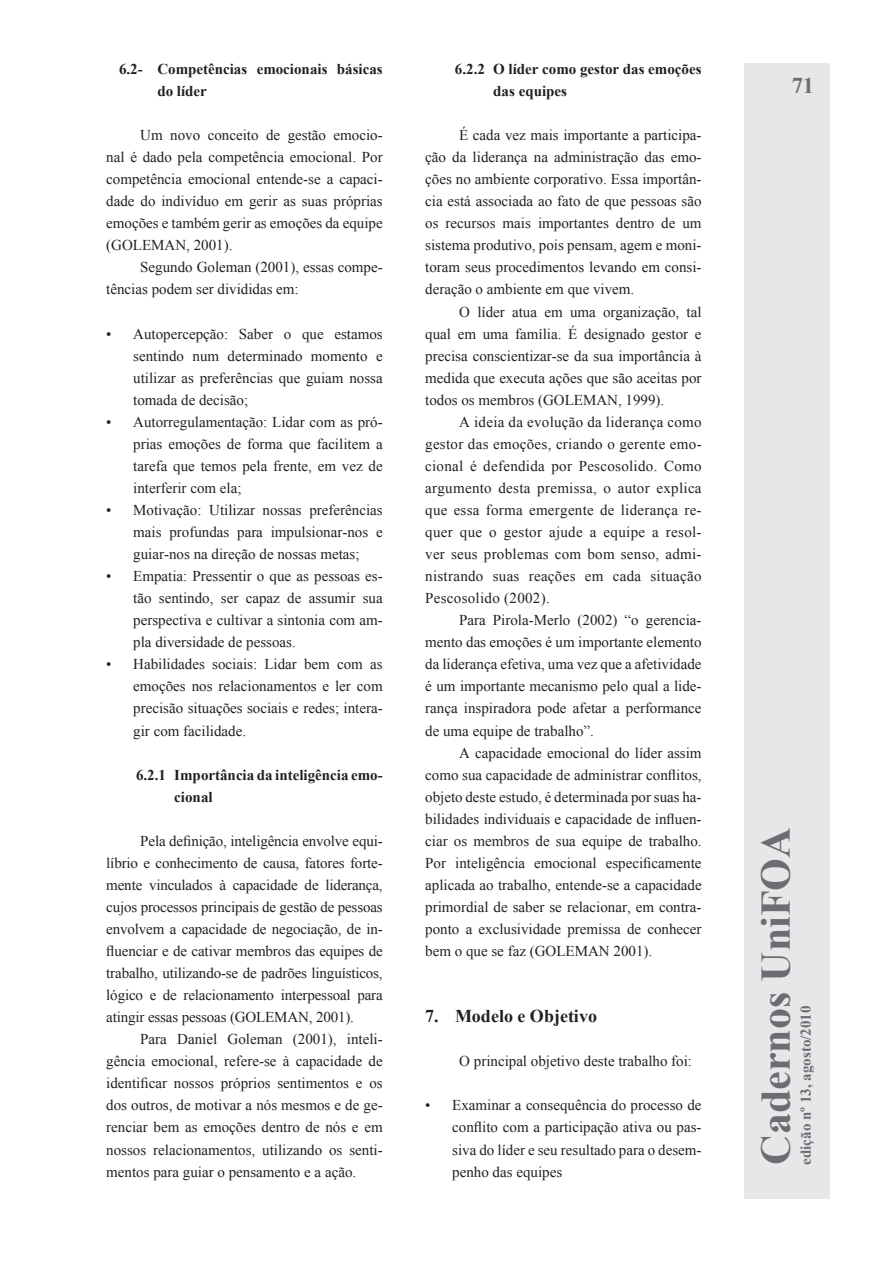
<style>
.page{position:relative;width:893px;height:1263px;background:#fff}
.page>*{position:absolute;margin:0;border:0;box-sizing:border-box;transform-origin:0 0}
.t1{font:700 42px "Times New Roman";color:#6c6d70}
.t2{font:700 22.5px "Times New Roman";color:#6c6d70}
.t3{font:700 18px "Times New Roman";color:#231f20}
.t4{font:15px/22px "Times New Roman";color:#231f20;text-align:justify}
.t5{font:700 15px/22px "Times New Roman";color:#231f20}
.t6{font:700 15px "Times New Roman";color:#6c6d70}
</style>
<div class="page">
<div style="left:744px;top:64px;width:85px;height:1135px;background:#e6e7e9"></div>
<p class="t5" style="left:157px;top:58px;width:227px;text-indent:-38px">6.2- Competências emocionais básicas do líder</p>
<p class="t4" style="left:106px;top:124px;width:278px;text-indent:34px">Um novo conceito de gestão emocio&shy;nal é dado pela competência emocional. Por competência emocional entende-se a capaci&shy;dade do indivíduo em gerir as suas próprias emoções e também gerir as emoções da equipe (GOLEMAN, 2001).</p>
<p class="t4" style="left:106px;top:256px;width:278px;text-indent:34px">Segundo Goleman (2001), essas compe&shy;tências podem ser divididas em:</p>
<p class="t4" style="left:133px;top:322px;width:251px;text-indent:-27px">• Autopercepção: Saber o que estamos sentindo num determinado momento e utilizar as preferências que guiam nossa tomada de decisão;</p>
<p class="t4" style="left:133px;top:410px;width:251px;text-indent:-27px">• Autorregulamentação: Lidar com as pró&shy;prias emoções de forma que facilitem a tarefa que temos pela frente, em vez de interferir com ela;</p>
<p class="t4" style="left:133px;top:499px;width:251px;text-indent:-27px">• Motivação: Utilizar nossas preferências mais profundas para impulsionar-nos e guiar-nos na direção de nossas metas;</p>
<p class="t4" style="left:133px;top:565px;width:251px;text-indent:-27px">• Empatia: Pressentir o que as pessoas es&shy;tão sentindo, ser capaz de assumir sua perspectiva e cultivar a sintonia com am&shy;pla diversidade de pessoas.</p>
<p class="t4" style="left:133px;top:653px;width:251px;text-indent:-27px">• Habilidades sociais: Lidar bem com as emoções nos relacionamentos e ler com precisão situações sociais e redes; intera&shy;gir com facilidade.</p>
<p class="t5" style="left:174px;top:763px;width:210px;text-indent:-38px">6.2.1 Importância da inteligência emo&shy;cional</p>
<p class="t4" style="left:106px;top:829px;width:278px;text-indent:34px">Pela definição, inteligência envolve equi&shy;líbrio e conhecimento de causa, fatores forte&shy;mente vinculados à capacidade de liderança, cujos processos principais de gestão de pessoas envolvem a capacidade de negociação, de in&shy;fluenciar e de cativar membros das equipes de trabalho, utilizando-se de padrões linguísticos, lógico e de relacionamento interpessoal para atingir essas pessoas (GOLEMAN, 2001).</p>
<p class="t4" style="left:106px;top:1028px;width:278px;text-indent:34px">Para Daniel Goleman (2001), inteli&shy;gência emocional, refere-se à capacidade de identificar nossos próprios sentimentos e os dos outros, de motivar a nós mesmos e de ge&shy;renciar bem as emoções dentro de nós e em nossos relacionamentos, utilizando os senti&shy;mentos para guiar o pensamento e a ação.</p>
<p class="t5" style="left:493px;top:58px;width:210px;text-indent:-38px">6.2.2 O líder como gestor das emoções das equipes</p>
<p class="t4" style="left:425px;top:124px;width:278px;text-indent:34px">É cada vez mais importante a participa&shy;ção da liderança na administração das emo&shy;ções no ambiente corporativo. Essa importân&shy;cia está associada ao fato de que pessoas são os recursos mais importantes dentro de um sistema produtivo, pois pensam, agem e moni&shy;toram seus procedimentos levando em consi&shy;deração o ambiente em que vivem.</p>
<p class="t4" style="left:425px;top:300px;width:278px;text-indent:34px">O líder atua em uma organização, tal qual em uma família. É designado gestor e precisa conscientizar-se da sua importância à medida que executa ações que são aceitas por todos os membros (GOLEMAN, 1999).</p>
<p class="t4" style="left:425px;top:410px;width:278px;text-indent:34px">A ideia da evolução da liderança como gestor das emoções, criando o gerente emo&shy;cional é defendida por Pescosolido. Como argumento desta premissa, o autor explica que essa forma emergente de liderança re&shy;quer que o gestor ajude a equipe a resol&shy;ver seus problemas com bom senso, admi&shy;nistrando suas reações em cada situação Pescosolido (2002).</p>
<p class="t4" style="left:425px;top:609px;width:278px;text-indent:34px">Para Pirola-Merlo (2002) “o gerencia&shy;mento das emoções é um importante elemento da liderança efetiva, uma vez que a afetividade é um importante mecanismo pelo qual a lide&shy;rança inspiradora pode afetar a performance de uma equipe de trabalho”.</p>
<p class="t4" style="left:425px;top:741px;width:278px;text-indent:34px">A capacidade emocional do líder assim como sua capacidade de administrar conflitos, objeto deste estudo, é determinada por suas ha&shy;bilidades individuais e capacidade de influen&shy;ciar os membros de sua equipe de trabalho.<br>Por inteligência emocional especificamente aplicada ao trabalho, entende-se a capacidade primordial de saber se relacionar, em contra&shy;ponto a exclusividade premissa de conhecer bem o que se faz (GOLEMAN 2001).</p>
<p class="t3" style="left:425px;top:1004px;width:173px">7. Modelo e Objetivo</p>
<p class="t4" style="left:459px;top:1050px;width:234px">O principal objetivo deste trabalho foi:</p>
<p class="t4" style="left:452px;top:1094px;width:251px;text-indent:-27px">• Examinar a consequência do processo de conflito com a participação ativa ou pas&shy;siva do líder e seu resultado para o desem&shy;penho das equipes</p>
<h2 class="t2" style="left:792px;top:70px;width:24px">71</h2>
<h1 class="t1" style="left:747px;top:1165px;width:339px;rotate:-90deg">Cadernos UniFOA</h1>
<p class="t6" style="left:795px;top:1165px;width:161px;rotate:-90deg">edição nº 13, agosto/2010</p>
</div>
